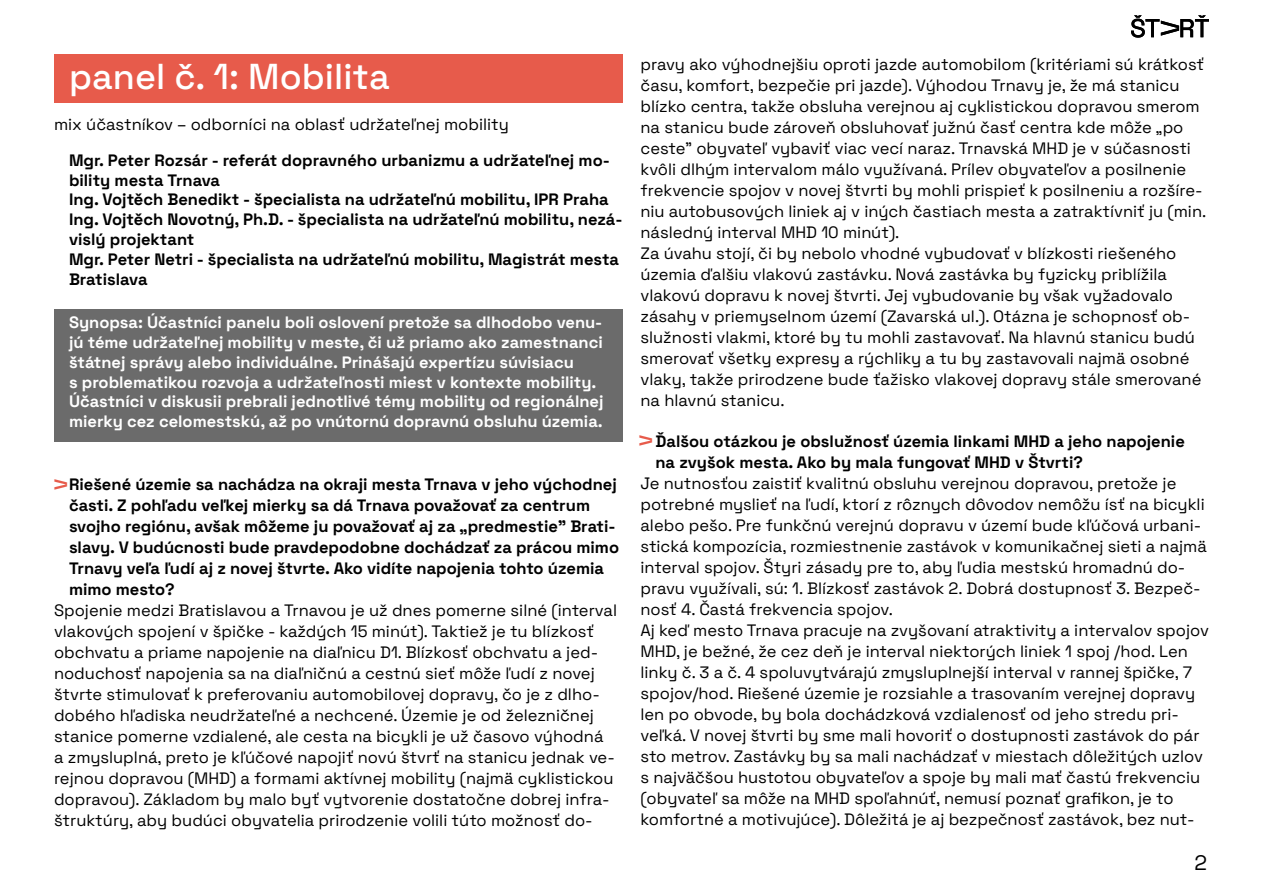
<style>
.page{position:relative;width:1263px;height:893px;background:#fff}
.page>*{position:absolute;margin:0;border:0;box-sizing:border-box;transform-origin:0 0}
.t1{font:300 36px "Space Grotesk";color:#fff}
.t2{font:300 21px "Space Grotesk";color:#000}
.t3{font:300 18px "Space Grotesk";color:#e75b4b}
.t4{font:300 16.5px/21px "Space Grotesk";color:#000}
.t5{font:300 16.5px/19.8px "Space Grotesk";color:#fff}
</style>
<div class="page">
<div style="left:54px;top:310px;width:568px;height:132px;background:#6b6b6b"></div>
<svg style="left:1131px;top:15px;width:78px;height:23px"></svg>
<div style="left:54px;top:54px;width:568px;height:49px;background:#e75b4b"></div>
<h1 class="t1" style="left:69px;top:51px;width:322px">panel č. 1: Mobilita</h1>
<p class="t4" style="left:69px;top:106px;width:542px;line-height:35.5px;text-indent:-15px">mix účastníkov – odborníci na oblasť udržateľnej mobility<br>Mgr. Peter Rozsár - referát dopravného urbanizmu a udržateľnej mo-</p>
<p class="t4" style="left:69px;top:169px;width:555px;line-height:19.8px">bility mesta Trnava<br>Ing. Vojtěch Benedikt - špecialista na udržateľnú mobilitu, IPR Praha Ing. Vojtěch Novotný, Ph.D. - špecialista na udržateľnú mobilitu, nezá&shy;vislý projektant<br>Mgr. Peter Netri - špecialista na udržateľnú mobilitu, Magistrát mesta Bratislava</p>
<p class="t5" style="left:69px;top:312px;width:536px">Synopsa: Účastníci panelu boli oslovení pretože sa dlhodobo venu&shy;jú téme udržateľnej mobility v meste, či už priamo ako zamestnanci štátnej správy alebo individuálne. Prinášajú expertízu súvisiacu<br>s problematikou rozvoja a udržateľnosti miest v kontexte mobility.<br>Účastníci v diskusii prebrali jednotlivé témy mobility od regionálnej mierky cez celomestskú, až po vnútornú dopravnú obsluhu územia.</p>
<p class="t4" style="left:69px;top:473px;width:549px">Riešené územie sa nachádza na okraji mesta Trnava v jeho východnej</p>
<p class="t4" style="left:69px;top:494px;width:523px">časti. Z pohľadu veľkej mierky sa dá Trnava považovať za centrum</p>
<p class="t4" style="left:69px;top:515px;width:548px">svojho regiónu, avšak môžeme ju považovať aj za „predmestie” Brati-</p>
<p class="t4" style="left:69px;top:536px;width:552px">slavy. V budúcnosti bude pravdepodobne dochádzať za prácou mimo</p>
<p class="t4" style="left:69px;top:557px;width:536px">Trnavy veľa ľudí aj z novej štvrte. Ako vidíte napojenia tohto územia</p>
<p class="t4" style="left:69px;top:578px;width:107px">mimo mesto?</p>
<p class="t4" style="left:54px;top:599px;width:565px">Spojenie medzi Bratislavou a Trnavou je už dnes pomerne silné (interval</p>
<p class="t4" style="left:54px;top:620px;width:541px">vlakových spojení v špičke - každých 15 minút). Taktiež je tu blízkosť</p>
<p class="t4" style="left:54px;top:641px;width:546px">obchvatu a priame napojenie na diaľnicu D1. Blízkosť obchvatu a jed-</p>
<p class="t4" style="left:54px;top:662px;width:542px">noduchosť napojenia sa na diaľničnú a cestnú sieť môže ľudí z novej</p>
<p class="t4" style="left:54px;top:683px;width:547px">štvrte stimulovať k preferovaniu automobilovej dopravy, čo je z dlho-</p>
<p class="t4" style="left:54px;top:704px;width:541px">dobého hľadiska neudržateľné a nechcené. Územie je od železničnej</p>
<p class="t4" style="left:54px;top:725px;width:551px">stanice pomerne vzdialené, ale cesta na bicykli je už časovo výhodná</p>
<p class="t4" style="left:54px;top:746px;width:562px">a zmysluplná, preto je kľúčové napojiť novú štvrť na stanicu jednak ve-</p>
<p class="t4" style="left:54px;top:767px;width:561px">rejnou dopravou (MHD) a formami aktívnej mobility (najmä cyklistickou</p>
<p class="t4" style="left:54px;top:788px;width:557px">dopravou). Základom by malo byť vytvorenie dostatočne dobrej infra-</p>
<p class="t4" style="left:54px;top:809px;width:540px">štruktúry, aby budúci obyvatelia prirodzenie volili túto možnosť do-</p>
<p class="t3" style="left:48px;top:490px;width:13px;rotate:-90deg">V</p>
<p class="t4" style="left:640px;top:53px;width:567px">pravy ako výhodnejšiu oproti jazde automobilom (kritériami sú krátkosť času, komfort, bezpečie pri jazde). Výhodou Trnavy je, že má stanicu blízko centra, takže obsluha verejnou aj cyklistickou dopravou smerom na stanicu bude zároveň obsluhovať južnú časť centra kde môže „po ceste” obyvateľ vybaviť viac vecí naraz. Trnavská MHD je v súčasnosti kvôli dlhým intervalom málo využívaná. Prílev obyvateľov a posilnenie frekvencie spojov v novej štvrti by mohli prispieť k posilneniu a rozšíre&shy;niu autobusových liniek aj v iných častiach mesta a zatraktívniť ju (min. následný interval MHD 10 minút).<br>Za úvahu stojí, či by nebolo vhodné vybudovať v blízkosti riešeného územia ďalšiu vlakovú zastávku. Nová zastávka by fyzicky priblížila vlakovú dopravu k novej štvrti. Jej vybudovanie by však vyžadovalo zásahy v priemyselnom území (Zavarská ul.). Otázna je schopnosť ob&shy;služnosti vlakmi, ktoré by tu mohli zastavovať. Na hlavnú stanicu budú smerovať všetky expresy a rýchliky a tu by zastavovali najmä osobné vlaky, takže prirodzene bude ťažisko vlakovej dopravy stále smerované na hlavnú stanicu.</p>
<p class="t4" style="left:655px;top:430px;width:531px">Ďalšou otázkou je obslužnosť územia linkami MHD a jeho napojenie</p>
<p class="t4" style="left:655px;top:451px;width:429px">na zvyšok mesta. Ako by mala fungovať MHD v Štvrti?</p>
<p class="t4" style="left:640px;top:472px;width:537px">Je nutnosťou zaistiť kvalitnú obsluhu verejnou dopravou, pretože je</p>
<p class="t4" style="left:640px;top:493px;width:566px">potrebné myslieť na ľudí, ktorí z rôznych dôvodov nemôžu ísť na bicykli</p>
<p class="t4" style="left:640px;top:514px;width:562px">alebo pešo. Pre funkčnú verejnú dopravu v území bude kľúčová urbani-</p>
<p class="t4" style="left:640px;top:535px;width:568px">stická kompozícia, rozmiestnenie zastávok v komunikačnej sieti a najmä</p>
<p class="t4" style="left:640px;top:556px;width:546px">interval spojov. Štyri zásady pre to, aby ľudia mestskú hromadnú do-</p>
<p class="t4" style="left:640px;top:577px;width:562px">pravu využívali, sú: 1. Blízkosť zastávok 2. Dobrá dostupnosť 3. Bezpeč-</p>
<p class="t4" style="left:640px;top:598px;width:254px">nosť 4. Častá frekvencia spojov.</p>
<p class="t4" style="left:640px;top:619px;width:570px">Aj keď mesto Trnava pracuje na zvyšovaní atraktivity a intervalov spojov</p>
<p class="t4" style="left:640px;top:640px;width:549px">MHD, je bežné, že cez deň je interval niektorých liniek 1 spoj /hod. Len</p>
<p class="t4" style="left:640px;top:661px;width:553px">linky č. 3 a č. 4 spoluvytvárajú zmysluplnejší interval v rannej špičke, 7</p>
<p class="t4" style="left:640px;top:682px;width:556px">spojov/hod. Riešené územie je rozsiahle a trasovaním verejnej dopravy</p>
<p class="t4" style="left:640px;top:703px;width:540px">len po obvode, by bola dochádzková vzdialenosť od jeho stredu pri-</p>
<p class="t4" style="left:640px;top:724px;width:561px">veľká. V novej štvrti by sme mali hovoriť o dostupnosti zastávok do pár</p>
<p class="t4" style="left:640px;top:745px;width:564px">sto metrov. Zastávky by sa mali nachádzať v miestach dôležitých uzlov</p>
<p class="t4" style="left:640px;top:766px;width:561px">s najväčšou hustotou obyvateľov a spoje by mali mať častú frekvenciu</p>
<p class="t4" style="left:640px;top:787px;width:535px">(obyvateľ sa môže na MHD spoľahnúť, nemusí poznať grafikon, je to</p>
<p class="t4" style="left:640px;top:808px;width:556px">komfortné a motivujúce). Dôležitá je aj bezpečnosť zastávok, bez nut-</p>
<p class="t3" style="left:633px;top:446px;width:13px;rotate:-90deg">V</p>
<p class="t2" style="left:1194px;top:848px;width:14px">2</p>
</div>
